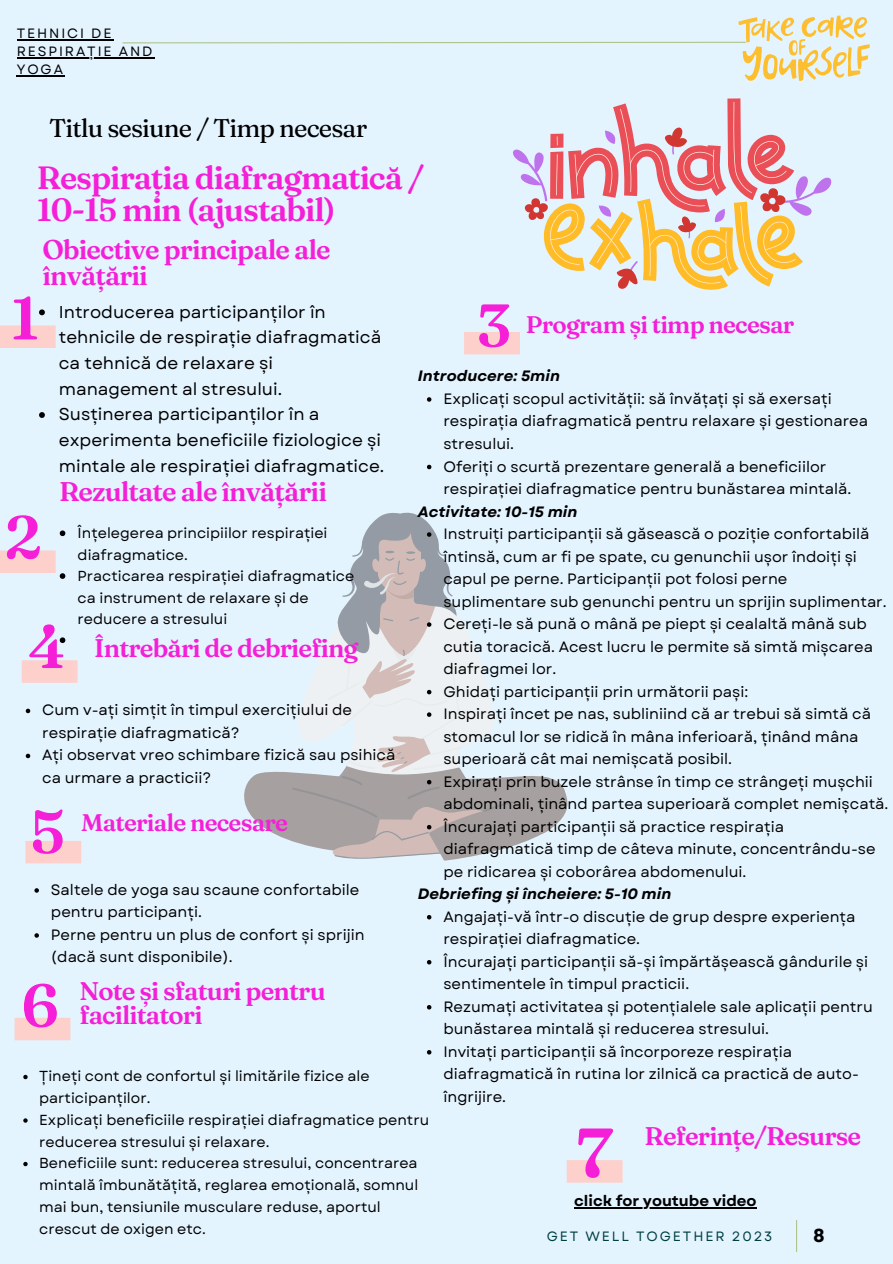
<style>
.page{position:relative;width:893px;height:1264px;background:#fff}
.page>*{position:absolute;margin:0;border:0;box-sizing:border-box;transform-origin:0 0}
.t1{font:600 69px "Fraunces 9 pt";color:#f41fd7}
.t2{font:600 60px "Fraunces 9 pt";color:#f41fd7}
.t3{font:600 32.25px/31px "Fraunces 9 pt";letter-spacing:-.035em;color:#f41fd7}
.t4{font:600 27px/25.8px "Fraunces 9 pt";letter-spacing:-.035em;color:#f41fd7}
.t5{font:600 25.5px/23.7px "Fraunces 9 pt";letter-spacing:-.035em;color:#f41fd7}
.t6{font:25.5px "Fraunces 9 pt";letter-spacing:-.035em;color:#000}
.t7{font:600 24px "Fraunces 9 pt";letter-spacing:-.035em;color:#f41fd7}
.t8{font:700 18px "Poppins";color:#000}
.t9{font:17.1px/25.7px "Garet";color:#000}
.t10{font:15px/22.5px "Garet";color:#000}
.t11{font:italic 700 15px "Garet";color:#000}
.t12{font:700 15px "Garet";color:#000}
.t13{font:14.55px/21.8px "Garet";color:#000}
.t14{font:13.5px/18px "Garet";letter-spacing:.14em;color:#000}
.t15{font:13.5px "Garet";letter-spacing:.14em;color:#004040}
</style>
<div class="page">
<div style="left:0;top:0;width:892px;height:1263px;background:#e4f4ff"></div>
<hr style="left:796px;top:1219px;width:1px;height:32px;background:#afc48b">
<div style="left:0;top:325px;width:56px;height:23px;background:#fdd0cc"></div>
<div style="left:0;top:550px;width:56px;height:23px;background:#fdd0cc"></div>
<div style="left:464px;top:332px;width:56px;height:22px;background:#fdd0cc"></div>
<div style="left:22px;top:660px;width:55px;height:22px;background:#fdd0cc"></div>
<div style="left:25px;top:840px;width:56px;height:23px;background:#fdd0cc"></div>
<div style="left:15px;top:1017px;width:55px;height:23px;background:#fdd0cc"></div>
<div style="left:566px;top:1160px;width:56px;height:22px;background:#fdd0cc"></div>
<svg style="left:121px;top:16px;width:748px;height:65px"></svg>
<svg style="left:513px;top:98px;width:318px;height:191px"></svg>
<hr style="left:17px;top:39px;width:96px;height:1px;background:#000">
<hr style="left:17px;top:57px;width:137px;height:1px;background:#000">
<hr style="left:17px;top:75px;width:48px;height:1px;background:#000">
<svg style="left:39px;top:309px;width:6px;height:6px"></svg>
<svg style="left:39px;top:412px;width:6px;height:6px"></svg>
<svg style="left:60px;top:530px;width:5px;height:6px"></svg>
<svg style="left:60px;top:573px;width:5px;height:6px"></svg>
<svg style="left:60px;top:637px;width:5px;height:6px"></svg>
<svg style="left:427px;top:397px;width:4px;height:5px"></svg>
<svg style="left:427px;top:465px;width:4px;height:4px"></svg>
<svg style="left:244px;top:512px;width:324px;height:349px"></svg>
<svg style="left:427px;top:915px;width:4px;height:4px"></svg>
<svg style="left:427px;top:960px;width:4px;height:4px"></svg>
<svg style="left:427px;top:1005px;width:4px;height:4px"></svg>
<svg style="left:427px;top:1050px;width:4px;height:4px"></svg>
<svg style="left:26px;top:708px;width:4px;height:5px"></svg>
<svg style="left:26px;top:753px;width:4px;height:5px"></svg>
<svg style="left:34px;top:888px;width:5px;height:4px"></svg>
<svg style="left:34px;top:933px;width:5px;height:4px"></svg>
<svg style="left:23px;top:1074px;width:5px;height:5px"></svg>
<svg style="left:23px;top:1118px;width:5px;height:4px"></svg>
<svg style="left:23px;top:1161px;width:5px;height:5px"></svg>
<hr style="left:574px;top:1207px;width:182px;height:1px;background:#000">
<p class="t14" style="left:17px;top:24px;width:137px">TEHNICI DE<br>RESPIRAȚIE AND<br>YOGA</p>
<p class="t6" style="left:49px;top:112px;width:319px">Titlu sesiune / Timp necesar</p>
<p class="t3" style="left:37px;top:162px;width:388px">Respirația diafragmatică /<br>10-15 min (ajustabil)</p>
<p class="t4" style="left:43px;top:236px;width:289px">Obiective principale ale învățării</p>
<p class="t9" style="left:59px;top:299px;width:324px">Introducerea participanților în tehnicile de respirație diafragmatică ca tehnică de relaxare și management al stresului.</p>
<p class="t9" style="left:59px;top:401px;width:327px">Susținerea participanților în a experimenta beneficiile fiziologice și mintale ale respirației diafragmatice.</p>
<p class="t4" style="left:59px;top:479px;width:269px">Rezultate ale învățării</p>
<p class="t13" style="left:78px;top:522px;width:251px;line-height:21.3px">Înțelegerea principiilor respirației diafragmatice.</p>
<p class="t13" style="left:78px;top:565px;width:278px;line-height:21.3px">Practicarea respirației diafragmatice ca instrument de relaxare și de reducere a stresului</p>
<p class="t2" style="left:11px;top:281px;width:30px">1</p>
<p class="t2" style="left:476px;top:288px;width:35px">3</p>
<p class="t7" style="left:525px;top:309px;width:270px">Program și timp necesar</p>
<p class="t11" style="left:418px;top:365px;width:144px">Introducere: 5min</p>
<p class="t10" style="left:443px;top:387px;width:426px">Explicați scopul activității: să învățați și să exersați respirația diafragmatică pentru relaxare și gestionarea stresului.</p>
<p class="t10" style="left:443px;top:455px;width:409px">Oferiți o scurtă prezentare generală a beneficiilor respirației diafragmatice pentru bunăstarea mintală.</p>
<p class="t11" style="left:418px;top:500px;width:161px">Activitate: 10-15 min</p>
<p class="t10" style="left:443px;top:522px;width:444px">Instruiți participanții să găsească o poziție confortabilă întinsă, cum ar fi pe spate, cu genunchii ușor îndoiți și capul pe perne. Participanții pot folosi perne suplimentare sub genunchi pentru un sprijin suplimentar.</p>
<p class="t10" style="left:443px;top:612px;width:431px">Cereți-le să pună o mână pe piept și cealaltă mână sub cutia toracică. Acest lucru le permite să simtă mișcarea diafragmei lor.</p>
<p class="t10" style="left:443px;top:680px;width:306px">Ghidați participanții prin următorii pași:</p>
<p class="t10" style="left:443px;top:702px;width:429px">Inspirați încet pe nas, subliniind că ar trebui să simtă că stomacul lor se ridică în mâna inferioară, ținând mâna superioară cât mai nemișcată posibil.</p>
<p class="t10" style="left:443px;top:770px;width:446px">Expirați prin buzele strânse în timp ce strângeți mușchii abdominali, ținând partea superioară complet nemișcată.</p>
<p class="t10" style="left:443px;top:815px;width:433px">Încurajați participanții să practice respirația diafragmatică timp de câteva minute, concentrându-se pe ridicarea și coborârea abdomenului.</p>
<p class="t11" style="left:418px;top:883px;width:255px">Debriefing și încheiere: 5-10 min</p>
<p class="t10" style="left:443px;top:905px;width:413px">Angajați-vă într-o discuție de grup despre experiența respirației diafragmatice.</p>
<p class="t10" style="left:443px;top:950px;width:426px">Încurajați participanții să-și împărtășească gândurile și sentimentele în timpul practicii.</p>
<p class="t10" style="left:443px;top:995px;width:431px">Rezumați activitatea și potențialele sale aplicații pentru bunăstarea mintală și reducerea stresului.</p>
<p class="t10" style="left:443px;top:1040px;width:417px">Invitați participanții să încorporeze respirația diafragmatică în rutina lor zilnică ca practică de auto&shy;îngrijire.</p>
<p class="t2" style="left:4px;top:499px;width:39px">2</p>
<p class="t2" style="left:28px;top:609px;width:39px">4</p>
<p class="t5" style="left:94px;top:636px;width:266px">Întrebări de debriefing</p>
<p class="t10" style="left:42px;top:699px;width:311px">Cum v-ați simțit în timpul exercițiului de respirație diafragmatică?</p>
<p class="t10" style="left:42px;top:744px;width:354px">Ați observat vreo schimbare fizică sau psihică ca urmare a practicii?</p>
<p class="t2" style="left:30px;top:794px;width:37px">5</p>
<p class="t7" style="left:81px;top:807px;width:208px">Materiale necesare</p>
<p class="t10" style="left:51px;top:878px;width:310px">Saltele de yoga sau scaune confortabile pentru participanți.</p>
<p class="t10" style="left:51px;top:923px;width:315px">Perne pentru un plus de confort și sprijin (dacă sunt disponibile).</p>
<p class="t2" style="left:22px;top:967px;width:39px">6</p>
<p class="t5" style="left:79px;top:979px;width:248px">Note și sfaturi pentru facilitatori</p>
<p class="t13" style="left:39px;top:1065px;width:332px">Țineți cont de confortul și limitările fizice ale participanților.</p>
<p class="t13" style="left:39px;top:1108px;width:391px">Explicați beneficiile respirației diafragmatice pentru reducerea stresului și relaxare.</p>
<p class="t13" style="left:39px;top:1152px;width:380px">Beneficiile sunt: reducerea stresului, concentrarea mintală îmbunătățită, reglarea emoțională, somnul mai bun, tensiunile musculare reduse, aportul crescut de oxigen etc.</p>
<p class="t5" style="left:644px;top:1123px;width:218px">Referințe/Resurse</p>
<p class="t1" style="left:576px;top:1109px;width:38px">7</p>
<p class="t12" style="left:574px;top:1190px;width:184px">click for youtube video</p>
<p class="t15" style="left:546px;top:1226px;width:227px">GET WELL TOGETHER 2023</p>
<p class="t8" style="left:813px;top:1222px;width:13px">8</p>
</div>
